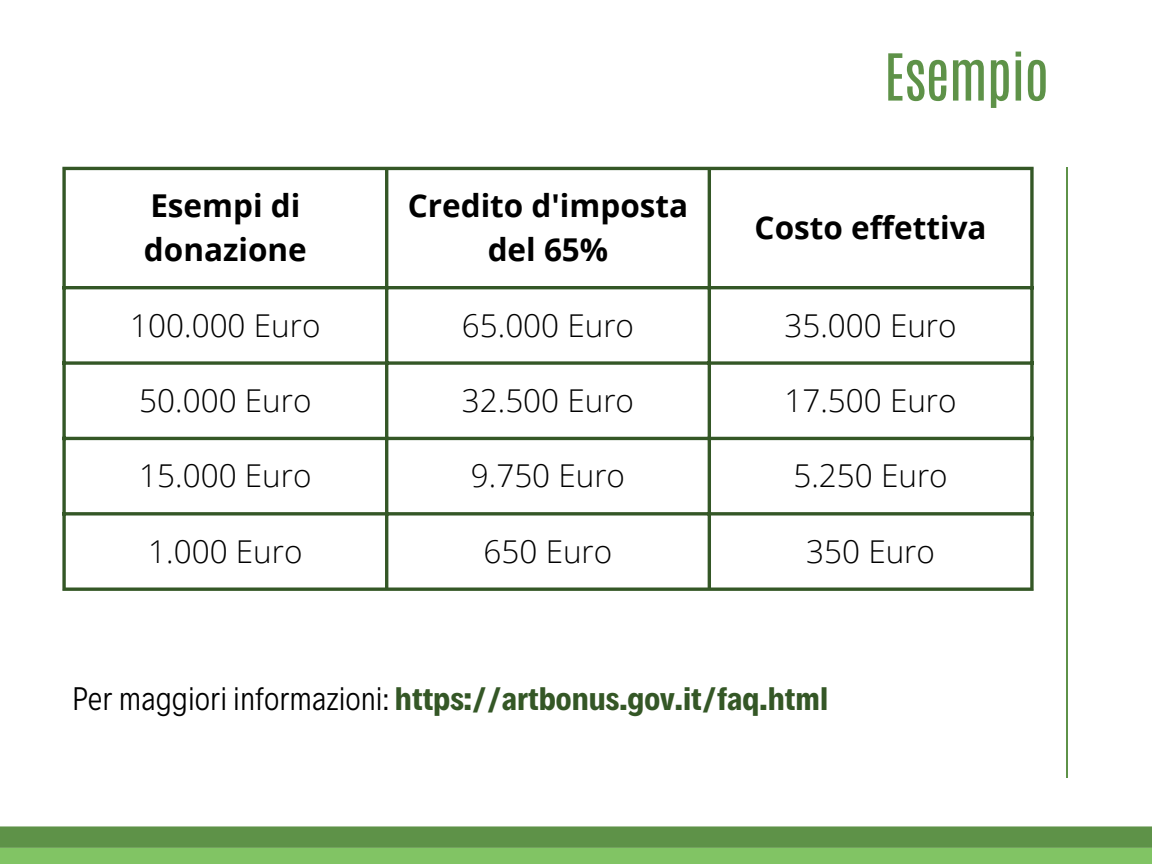
<style>
.page{position:relative;width:1152px;height:864px;background:#fff}
.page>*{position:absolute;margin:0;border:0;box-sizing:border-box;transform-origin:0 0}
.t1{font:55.05px "Antonio";letter-spacing:-.01em;color:#5e9248}
.t2{font:700 33px "Decalotype";color:#345726}
.t3{font:300 31.5px "Open Sans";color:#000}
.t4{font:700 31.5px/43.8px "Open Sans";color:#000}
.s1{font-weight:300;color:#000}
</style>
<div class="page">
<div style="left:0;top:848px;width:1152px;height:16px;background:#81c464"></div>
<svg style="left:0;top:826px;width:1152px;height:22px;background:#62944c"></svg>
<hr style="left:1067px;top:167px;width:1px;height:611px;background:#5e9248">
<svg style="left:62px;top:170px;width:4px;height:418px;background:#527047"></svg>
<hr style="left:385px;top:170px;width:3px;height:418px;background:#345726">
<hr style="left:708px;top:170px;width:3px;height:418px;background:#345726">
<svg style="left:1030px;top:170px;width:4px;height:418px;background:#537047"></svg>
<hr style="left:62px;top:167px;width:972px;height:3px;background:#345726">
<hr style="left:62px;top:286px;width:972px;height:3px;background:#345726">
<svg style="left:62px;top:361px;width:972px;height:4px;background:#527046"></svg>
<hr style="left:62px;top:437px;width:972px;height:3px;background:#345726">
<svg style="left:62px;top:512px;width:972px;height:4px;background:#527046"></svg>
<hr style="left:62px;top:588px;width:972px;height:3px;background:#345726">
<p class="t4" style="left:144px;top:183px;width:164px">Esempi di donazione</p>
<p class="t4" style="left:408px;top:183px;width:282px;text-align:center">Credito d'imposta del 65%</p>
<p class="t1" style="left:884px;top:38px;width:166px">Esempio</p>
<p class="t4" style="left:755px;top:205px;width:233px">Costo effettiva</p>
<p class="t3" style="left:130px;top:303px;width:192px">100.000 Euro</p>
<p class="t3" style="left:462px;top:303px;width:174px">65.000 Euro</p>
<p class="t3" style="left:785px;top:303px;width:174px">35.000 Euro</p>
<p class="t3" style="left:139px;top:378px;width:174px">50.000 Euro</p>
<p class="t3" style="left:462px;top:378px;width:174px">32.500 Euro</p>
<p class="t3" style="left:785px;top:378px;width:174px">17.500 Euro</p>
<p class="t3" style="left:139px;top:454px;width:174px">15.000 Euro</p>
<p class="t3" style="left:471px;top:454px;width:156px">9.750 Euro</p>
<p class="t3" style="left:794px;top:454px;width:156px">5.250 Euro</p>
<p class="t3" style="left:148px;top:529px;width:156px">1.000 Euro</p>
<p class="t3" style="left:484px;top:529px;width:130px">650 Euro</p>
<p class="t3" style="left:806px;top:529px;width:130px">350 Euro</p>
<p class="t2" style="left:72px;top:677px;width:757px"><span class="s1">Per maggiori informazioni:</span> https://artbonus.gov.it/faq.html</p>
</div>
